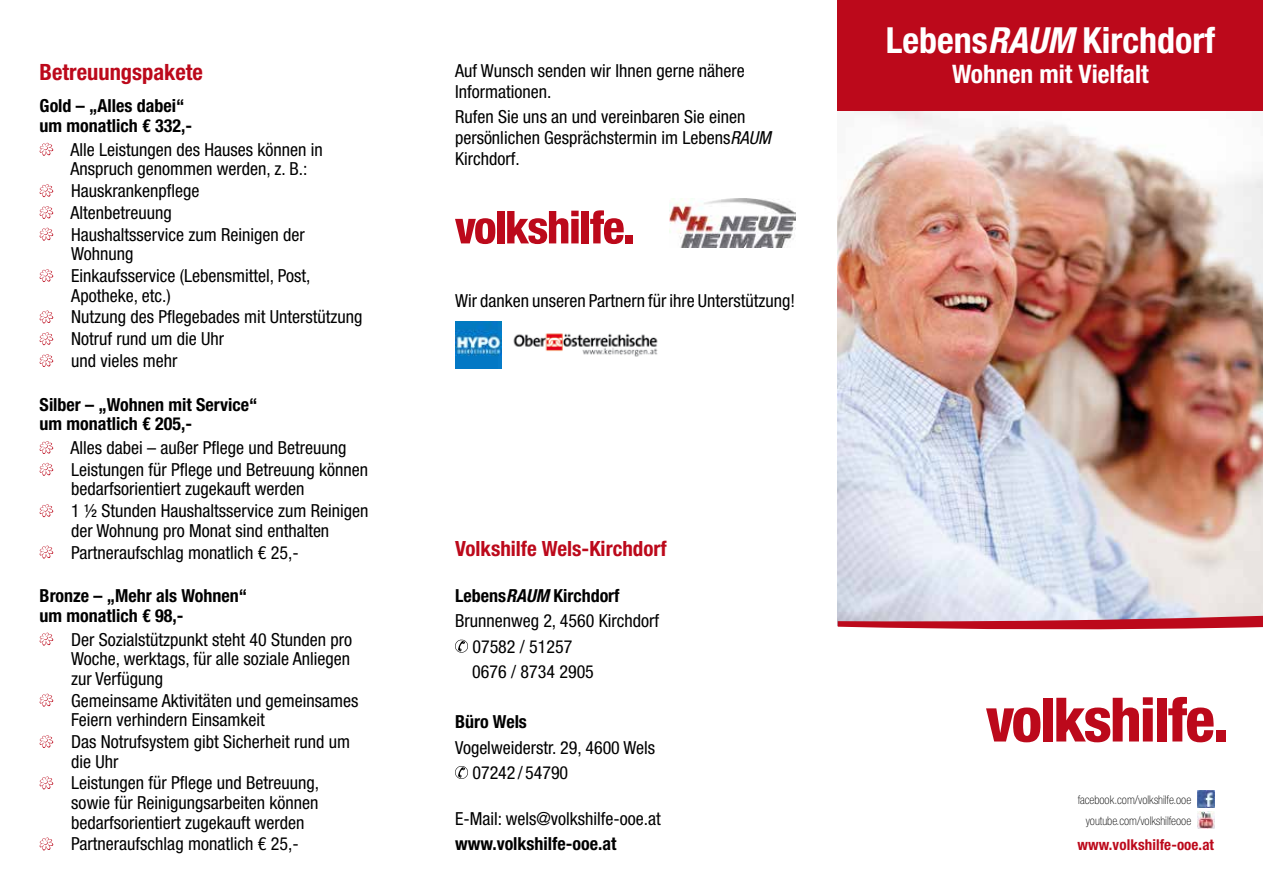
<style>
.page{position:relative;width:1263px;height:893px;background:#fff}
.page>*{position:absolute;margin:0;border:0;box-sizing:border-box;transform-origin:0 0}
.t1{font:700 condensed 36px "Helvetica Neue LT Std";color:#fff}
.t2{font:700 condensed 25.5px "Helvetica Neue LT Std";color:#fff}
.t3{font:700 condensed 22.5px "Helvetica Neue LT Std";color:#bc091b}
.t4{font:700 condensed 21px "Helvetica Neue LT Std";color:#bc091b}
.t5{font:condensed 18px/21.8px "Helvetica Neue LT Std";color:#000}
.t6{font:700 condensed 18px/19.6px "Helvetica Neue LT Std";color:#000}
.t7{font:700 condensed 15px "Helvetica Neue LT Std";letter-spacing:.005em;color:#bc091b}
.t8{font:100 condensed 12px/20.7px "Helvetica Neue LT Std";color:#000;text-align:right}
.s1{font-style:italic}
</style>
<div class="page">
<img style="left:838px;top:111px;width:425px;height:497px">
<svg style="left:455px;top:639px;width:13px;height:14px"></svg>
<svg style="left:455px;top:766px;width:13px;height:13px"></svg>
<div style="left:838px;top:0;width:425px;height:111px;background:#bc091b"></div>
<svg style="left:40px;top:143px;width:13px;height:13px"></svg>
<svg style="left:40px;top:184px;width:13px;height:13px"></svg>
<svg style="left:40px;top:206px;width:13px;height:13px"></svg>
<svg style="left:40px;top:228px;width:13px;height:13px"></svg>
<svg style="left:40px;top:269px;width:13px;height:13px"></svg>
<svg style="left:40px;top:311px;width:13px;height:12px"></svg>
<svg style="left:40px;top:332px;width:13px;height:13px"></svg>
<svg style="left:40px;top:354px;width:13px;height:13px"></svg>
<svg style="left:40px;top:441px;width:13px;height:13px"></svg>
<svg style="left:40px;top:463px;width:13px;height:13px"></svg>
<svg style="left:40px;top:504px;width:13px;height:13px"></svg>
<svg style="left:40px;top:546px;width:13px;height:13px"></svg>
<svg style="left:40px;top:633px;width:13px;height:13px"></svg>
<svg style="left:40px;top:694px;width:13px;height:13px"></svg>
<svg style="left:40px;top:735px;width:13px;height:13px"></svg>
<svg style="left:40px;top:776px;width:13px;height:13px"></svg>
<svg style="left:40px;top:837px;width:13px;height:13px"></svg>
<svg style="left:455px;top:218px;width:40px;height:26px"></svg>
<div style="left:497px;top:211px;width:7px;height:32px;background:#bc091b"></div>
<svg style="left:507px;top:211px;width:72px;height:33px"></svg>
<div style="left:582px;top:211px;width:7px;height:32px;background:#bc091b"></div>
<svg style="left:590px;top:210px;width:34px;height:34px"></svg>
<div style="left:625px;top:235px;width:7px;height:8px;background:#bc091b"></div>
<img style="left:669px;top:199px;width:126px;height:49px">
<img style="left:1197px;top:790px;width:17px;height:17px">
<img style="left:1197px;top:811px;width:17px;height:17px">
<img style="left:455px;top:321px;width:47px;height:47px">
<img style="left:513px;top:333px;width:145px;height:24px">
<svg style="left:986px;top:707px;width:54px;height:35px"></svg>
<div style="left:1042px;top:698px;width:10px;height:43px;background:#bc091b"></div>
<svg style="left:1056px;top:697px;width:97px;height:45px"></svg>
<div style="left:1157px;top:698px;width:10px;height:43px;background:#bc091b"></div>
<svg style="left:1168px;top:697px;width:46px;height:45px"></svg>
<div style="left:1216px;top:730px;width:9px;height:11px;background:#bc091b"></div>
<svg style="left:838px;top:608px;width:425px;height:22px;background:#ce8a98"></svg>
<h1 class="t1" style="left:886px;top:18px;width:331px">Lebens<span class="s1">RAUM</span> Kirchdorf</h1>
<p class="t5" style="left:455px;top:60px;width:291px;line-height:21px">Auf Wunsch senden wir Ihnen gerne nähere<br>Informationen.</p>
<p class="t5" style="left:455px;top:106px;width:317px;line-height:21px">Rufen Sie uns an und vereinbaren Sie einen persönlichen Gesprächstermin im Lebens<span class="s1">RAUM<br></span>Kirchdorf.</p>
<p class="t3" style="left:40px;top:58px;width:165px">Betreuungspakete</p>
<h2 class="t2" style="left:952px;top:59px;width:198px">Wohnen mit Vielfalt</h2>
<p class="t6" style="left:40px;top:96px;width:154px">Gold – „Alles dabei“ um monatlich € 332,-</p>
<p class="t5" style="left:71px;top:139px;width:254px;line-height:19.6px">Alle Leistungen des Hauses können in<br>Anspruch genommen werden, z. B.:</p>
<p class="t5" style="left:71px;top:180px;width:236px">Hauskrankenpflege<br>Altenbetreuung<br>Haushaltsservice zum Reinigen der</p>
<p class="t5" style="left:71px;top:243px;width:241px">Wohnung<br>Einkaufsservice (Lebensmittel, Post,</p>
<p class="t5" style="left:71px;top:284px;width:293px">Apotheke, etc.)<br>Nutzung des Pflegebades mit Unterstützung<br>Notruf rund um die Uhr<br>und vieles mehr</p>
<p class="t6" style="left:40px;top:394px;width:219px">Silber – „Wohnen mit Service“ um monatlich € 205,-</p>
<p class="t5" style="left:71px;top:437px;width:299px">Alles dabei – außer Pflege und Betreuung<br>Leistungen für Pflege und Betreuung können</p>
<p class="t5" style="left:71px;top:478px;width:299px">bedarfsorientiert zugekauft werden<br>1 ½ Stunden Haushaltsservice zum Reinigen</p>
<p class="t5" style="left:71px;top:519px;width:260px">der Wohnung pro Monat sind enthalten<br>Partneraufschlag monatlich € 25,-</p>
<p class="t6" style="left:40px;top:586px;width:209px">Bronze – „Mehr als Wohnen“ um monatlich € 98,-</p>
<p class="t5" style="left:71px;top:629px;width:282px;line-height:19.6px;text-align:justify">Der Sozialstützpunkt steht 40 Stunden pro Woche, werktags, für alle soziale Anliegen zur Verfügung</p>
<p class="t5" style="left:71px;top:690px;width:289px;line-height:19.6px">Gemeinsame Aktivitäten und gemeinsames<br>Feiern verhindern Einsamkeit</p>
<p class="t5" style="left:71px;top:732px;width:280px;line-height:19.6px">Das Notrufsystem gibt Sicherheit rund um die Uhr</p>
<p class="t5" style="left:71px;top:773px;width:249px;line-height:19.6px;text-align:justify">Leistungen für Pflege und Betreuung, sowie für Reinigungsarbeiten können bedarfsorientiert zugekauft werden</p>
<p class="t5" style="left:71px;top:833px;width:229px">Partneraufschlag monatlich € 25,-</p>
<p class="t5" style="left:455px;top:290px;width:342px">Wir danken unseren Partnern für ihre Unterstützung!</p>
<p class="t4" style="left:455px;top:536px;width:213px">Volkshilfe Wels-Kirchdorf</p>
<p class="t6" style="left:455px;top:586px;width:166px">Lebens<span class="s1">RAUM</span> Kirchdorf</p>
<p class="t5" style="left:455px;top:610px;width:206px">Brunnenweg 2, 4560 Kirchdorf</p>
<p class="t5" style="left:472px;top:635px;width:102px">07582 / 51257</p>
<p class="t5" style="left:472px;top:661px;width:123px">0676 / 8734 2905</p>
<p class="t6" style="left:455px;top:712px;width:73px">Büro Wels</p>
<p class="t5" style="left:472px;top:735px;width:184px;line-height:25.2px;text-indent:-17px">Vogelweiderstr. 29, 4600 Wels<br>07242 / 54790</p>
<p class="t5" style="left:455px;top:808px;width:207px">E-Mail: wels@volkshilfe-ooe.at</p>
<p class="t6" style="left:455px;top:834px;width:163px">www.volkshilfe-ooe.at</p>
<p class="t8" style="left:1078px;top:789px;width:115px">facebook.com/volkshilfe.ooe youtube.com/volkshilfeooe</p>
<p class="t7" style="left:1077px;top:836px;width:138px">www.volkshilfe-ooe.at</p>
</div>
